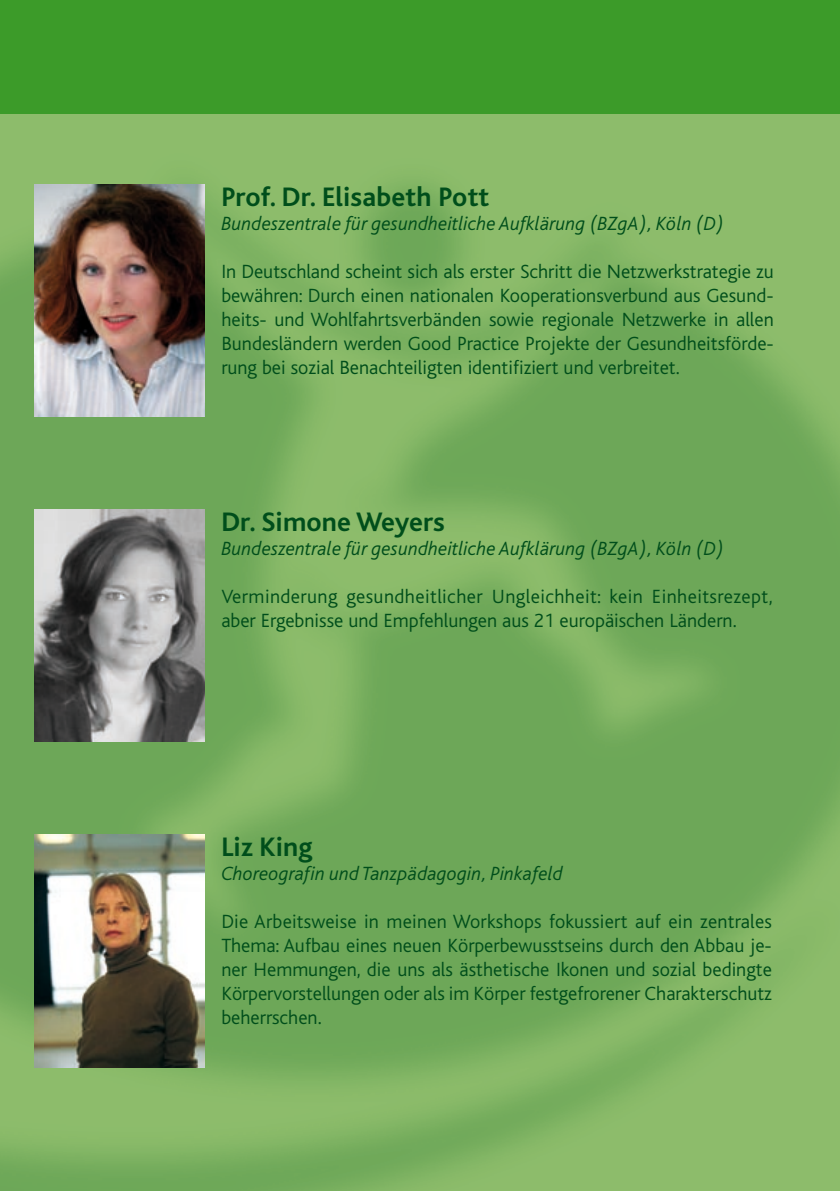
<style>
.page{position:relative;width:840px;height:1191px;background:#fff}
.page>*{position:absolute;margin:0;border:0;box-sizing:border-box;transform-origin:0 0}
.t1{font:700 28px "Bliss";letter-spacing:.005em;color:#004e1b}
.t2{font:300 20px/24px "Bliss";color:#004e1b;text-align:justify}
.t3{font:italic 300 20px "Bliss";letter-spacing:.005em;color:#004e1b}
</style>
<div class="page">
<img style="left:0;top:113px;width:839px;height:1078px">
<div style="left:0;top:0;width:839px;height:113px;background:#3c9b29"></div>
<img style="left:34px;top:184px;width:170px;height:233px">
<img style="left:34px;top:509px;width:170px;height:233px">
<img style="left:34px;top:835px;width:170px;height:232px">
<h1 class="t1" style="left:221px;top:182px;width:269px">Prof. Dr. Elisabeth Pott</h1>
<p class="t3" style="left:221px;top:213px;width:504px">Bundeszentrale für gesundheitliche Aufklärung (BZgA), Köln (D)</p>
<p class="t2" style="left:221px;top:259px;width:553px">In Deutschland scheint sich als erster Schritt die Netzwerkstrategie zu bewähren: Durch einen nationalen Kooperationsverbund aus Gesund&shy;heits- und Wohlfahrtsverbänden sowie regionale Netzwerke in allen Bundesländern werden Good Practice Projekte der Gesundheitsförde&shy;rung bei sozial Benachteiligten identifiziert und verbreitet.</p>
<h1 class="t1" style="left:221px;top:507px;width:225px">Dr. Simone Weyers</h1>
<p class="t3" style="left:221px;top:538px;width:504px">Bundeszentrale für gesundheitliche Aufklärung (BZgA), Köln (D)</p>
<p class="t2" style="left:221px;top:584px;width:552px">Verminderung gesundheitlicher Ungleichheit: kein Einheitsrezept, aber Ergebnisse und Empfehlungen aus 21 europäischen Ländern.</p>
<h1 class="t1" style="left:221px;top:832px;width:93px">Liz King</h1>
<p class="t3" style="left:221px;top:863px;width:343px">Choreografin und Tanzpädagogin, Pinkafeld</p>
<p class="t2" style="left:221px;top:909px;width:552px">Die Arbeitsweise in meinen Workshops fokussiert auf ein zentrales Thema: Aufbau eines neuen Körperbewusstseins durch den Abbau je&shy;ner Hemmungen, die uns als ästhetische Ikonen und sozial bedingte Körpervorstellungen oder als im Körper festgefrorener Charakterschutz beherrschen.</p>
</div>
